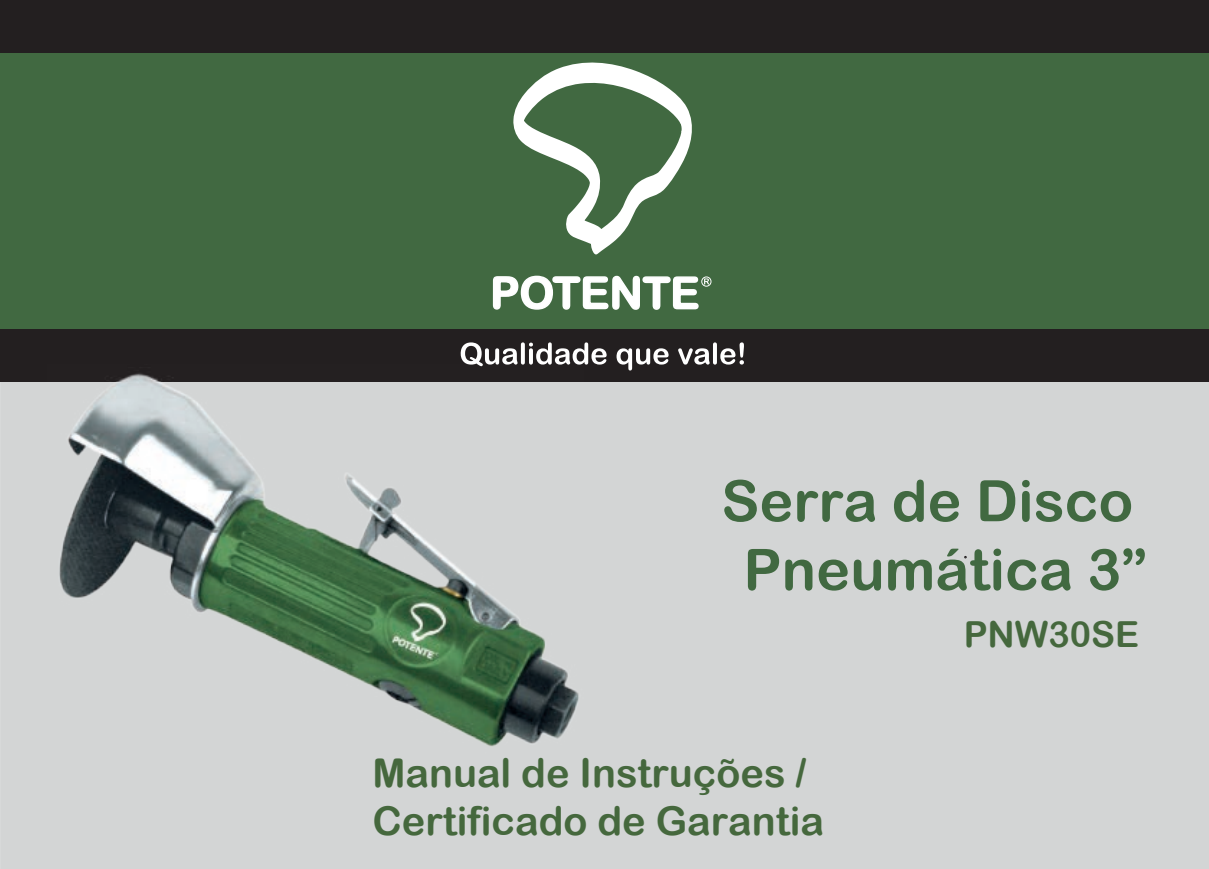
<style>
.page{position:relative;width:1209px;height:869px;background:#fff}
.page>*{position:absolute;margin:0;border:0;box-sizing:border-box;transform-origin:0 0}
.t1{font:57.3px/68.7px "Arial Rounded MT Bold";color:#416941;text-align:center}
.t2{font:39.6px/47.7px "Arial Rounded MT Bold";color:#45683d}
.t3{font:36px "Arial Rounded MT Bold";color:#45683d}
</style>
<div class="page">
<div style="left:0;top:328px;width:1209px;height:540px;background:#d3d5d5"></div>
<div style="left:0;top:52px;width:1209px;height:278px;background:#416941"></div>
<div style="left:0;top:329px;width:1209px;height:52px;background:#231f20"></div>
<div style="left:0;top:0;width:1209px;height:52px;background:#231f20"></div>
<svg style="left:513px;top:62px;width:179px;height:193px"></svg>
<svg style="left:461px;top:342px;width:145px;height:23px"></svg>
<svg style="left:616px;top:348px;width:52px;height:22px"></svg>
<svg style="left:678px;top:342px;width:66px;height:22px"></svg>
<div style="left:701px;top:276px;width:10px;height:10px;border:1px solid #fdfefe;border-radius:50%"></div>
<svg style="left:492px;top:275px;width:217px;height:35px"></svg>
<img style="left:47px;top:364px;width:536px;height:383px">
<h1 class="t1" style="left:721px;top:465px;width:428px">Serra de Disco<br>Pneumática 3”</h1>
<p class="t2" style="left:372px;top:748px;width:453px">Manual de Instruções /<br>Certificado de Garantia</p>
<p class="t3" style="left:963px;top:612px;width:177px">PNW30SE</p>
</div>
